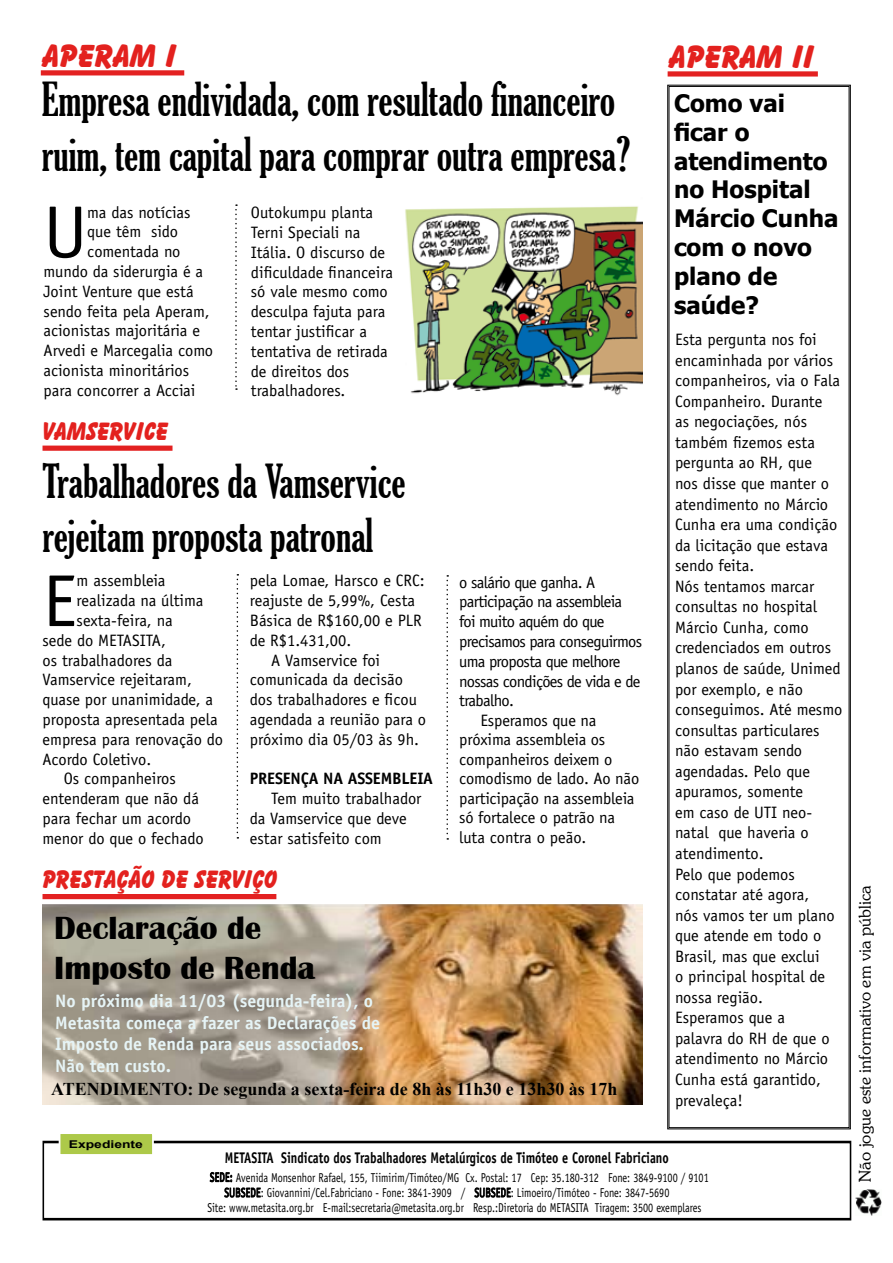
<style>
.page{position:relative;width:893px;height:1263px;background:#fff}
.page>*{position:absolute;margin:0;border:0;box-sizing:border-box;transform-origin:0 0}
.t1{font:73.8px "Officina Sans";color:#000}
.t2{font:extra-condensed 45px/54px "Gloucester";color:#000}
.t3{font:700 33px/39.6px "Britannic T";color:#000}
.t4{font:800 33px "Balloon BT";color:#e3211e}
.t5{font:800 25.95px "Balloon BT";color:#e3211e;scale:.94 1}
.t6{font:700 24px/28.8px "Tahoma";color:#000}
.t7{font:700 18px/21.6px "Officina Sans";color:#e6f4f6}
.t8{font:700 18px "Times New Roman";color:#000}
.t9{font:16.5px/20.5px "Officina Sans";color:#000}
.t10{font:16.5px "Officina Sans";letter-spacing:-.04em;color:#000}
.t11{font:300 16.5px "Souvenir IT Cby BT";color:#000}
.t12{font:700 16.5px "Officina Sans";letter-spacing:-.01em;color:#000}
.t13{font:16.5px "Officina Sans";letter-spacing:-.02em;color:#000}
.t14{font:700 15.45px "Officina Sans";color:#000;scale:.79 1}
.t15{font:12.9px "Officina Sans";color:#000;scale:.79 1}
.t16{font:700 10.8px "Arial";color:#000;scale:1.29 1}
</style>
<div class="page">
<svg style="left:667px;top:85px;width:184px;height:1044px"></svg>
<img style="left:855px;top:1189px;width:27px;height:26px">
<svg style="left:210px;top:1172px;width:51px;height:26px"></svg>
<svg style="left:474px;top:1187px;width:37px;height:11px"></svg>
<div style="left:42px;top:1141px;width:809px;height:79px;border:2px solid #000"></div>
<div style="left:60px;top:1133px;width:93px;height:22px;background:#adc949"></div>
<div style="left:59px;top:1132px;width:95px;height:24px;border:2px solid #fff"></div>
<div style="left:41px;top:70px;width:143px;height:5px;background:#e32121"></div>
<div style="left:43px;top:446px;width:130px;height:5px;background:#e32121"></div>
<img style="left:405px;top:206px;width:237px;height:190px">
<div style="left:668px;top:71px;width:150px;height:6px;background:#e32121"></div>
<img style="left:43px;top:904px;width:599px;height:200px">
<div style="left:43px;top:894px;width:233px;height:5px;background:#e32121"></div>
<svg style="left:235px;top:204px;width:2px;height:186px"></svg>
<svg style="left:237px;top:574px;width:1px;height:264px"></svg>
<svg style="left:446px;top:575px;width:2px;height:265px"></svg>
<h3 class="t4" style="left:43px;top:35px;width:135px">APERAM I</h3>
<h2 class="t2" style="left:42px;top:73px;width:590px">Empresa endividada, com resultado financeiro ruim, tem capital para comprar outra empresa?</h2>
<h1 class="t1" style="left:44px;top:189px;width:45px">U</h1>
<p class="t9" style="left:87px;top:202px;width:105px">ma das notícias</p>
<p class="t9" style="left:251px;top:203px;width:144px;line-height:19.8px">Outokumpu planta<br>Terni Speciali na<br>Itália. O discurso de dificuldade financeira só vale mesmo como desculpa fajuta para tentar justificar a tentativa de retirada de direitos dos trabalhadores.</p>
<p class="t9" style="left:87px;top:222px;width:92px">que têm sido</p>
<p class="t9" style="left:87px;top:241px;width:95px">comentada no</p>
<p class="t13" style="left:44px;top:262px;width:161px">mundo da siderurgia é a</p>
<p class="t9" style="left:44px;top:281px;width:152px">Joint Venture que está</p>
<p class="t9" style="left:44px;top:301px;width:168px">sendo feita pela Aperam,</p>
<p class="t9" style="left:44px;top:321px;width:158px">acionistas majoritária e</p>
<p class="t9" style="left:44px;top:340px;width:171px">Arvedi e Marcegalia como</p>
<p class="t9" style="left:44px;top:360px;width:147px">acionista minoritários</p>
<p class="t9" style="left:44px;top:380px;width:153px">para concorrer a Acciai</p>
<h3 class="t5" style="left:43px;top:415px;width:135px">VAMSERVICE</h3>
<h2 class="t2" style="left:43px;top:455px;width:365px">Trabalhadores da Vamservice rejeitam proposta patronal</h2>
<h1 class="t1" style="left:43px;top:558px;width:36px">E</h1>
<p class="t9" style="left:77px;top:571px;width:90px">m assembleia</p>
<p class="t9" style="left:250px;top:571px;width:176px">pela Lomae, Harsco e CRC:</p>
<p class="t9" style="left:250px;top:590px;width:167px">reajuste de 5,99%, Cesta</p>
<p class="t9" style="left:250px;top:610px;width:174px">Básica de R$160,00 e PLR</p>
<p class="t9" style="left:250px;top:630px;width:103px">de R$1.431,00.</p>
<p class="t9" style="left:271px;top:650px;width:111px">A Vamservice foi</p>
<p class="t9" style="left:250px;top:670px;width:155px">comunicada da decisão</p>
<p class="t9" style="left:250px;top:689px;width:169px">dos trabalhadores e ficou</p>
<p class="t9" style="left:250px;top:709px;width:178px">agendada a reunião para o</p>
<p class="t9" style="left:250px;top:729px;width:171px">próximo dia 05/03 às 9h.</p>
<p class="t12" style="left:250px;top:768px;width:185px">Presença na Assembleia</p>
<p class="t9" style="left:250px;top:789px;width:173px;line-height:19.8px;text-indent:21px">Tem muito trabalhador da Vamservice que deve estar satisfeito com</p>
<p class="t9" style="left:77px;top:590px;width:128px">realizada na última</p>
<p class="t9" style="left:77px;top:610px;width:97px">sexta-feira, na</p>
<p class="t9" style="left:43px;top:630px;width:125px">sede do METASITA,</p>
<p class="t9" style="left:43px;top:650px;width:131px">os trabalhadores da</p>
<p class="t9" style="left:43px;top:670px;width:151px">Vamservice rejeitaram,</p>
<p class="t9" style="left:43px;top:689px;width:172px">quase por unanimidade, a</p>
<p class="t9" style="left:43px;top:709px;width:177px">proposta apresentada pela</p>
<p class="t9" style="left:43px;top:729px;width:182px">empresa para renovação do</p>
<p class="t9" style="left:43px;top:749px;width:110px">Acordo Coletivo.</p>
<p class="t9" style="left:64px;top:769px;width:114px">Os companheiros</p>
<p class="t9" style="left:43px;top:788px;width:158px">entenderam que não dá</p>
<p class="t9" style="left:43px;top:808px;width:150px">para fechar um acordo</p>
<p class="t9" style="left:43px;top:828px;width:163px">menor do que o fechado</p>
<h3 class="t5" style="left:43px;top:863px;width:252px">PRESTAÇÃO DE SERVIÇO</h3>
<h3 class="t3" style="left:54px;top:909px;width:262px">Declaração de<br>Imposto de Renda</h3>
<p class="t10" style="left:459px;top:572px;width:138px">o salário que ganha. A</p>
<p class="t10" style="left:459px;top:592px;width:164px">participação na assembleia</p>
<p class="t10" style="left:459px;top:612px;width:147px">foi muito aquém do que</p>
<p class="t10" style="left:459px;top:632px;width:184px">precisamos para conseguirmos</p>
<p class="t10" style="left:459px;top:651px;width:163px">uma proposta que melhore</p>
<p class="t10" style="left:459px;top:671px;width:183px">nossas condições de vida e de</p>
<p class="t10" style="left:459px;top:691px;width:56px">trabalho.</p>
<p class="t9" style="left:480px;top:710px;width:117px">Esperamos que na</p>
<p class="t9" style="left:459px;top:729px;width:148px">próxima assembleia os</p>
<p class="t9" style="left:459px;top:749px;width:155px">companheiros deixem o</p>
<p class="t9" style="left:459px;top:768px;width:182px">comodismo de lado. Ao não</p>
<p class="t9" style="left:459px;top:788px;width:177px">participação na assembleia</p>
<p class="t9" style="left:459px;top:807px;width:157px">só fortalece o patrão na</p>
<p class="t9" style="left:459px;top:827px;width:129px">luta contra o peão.</p>
<p class="t7" style="left:55px;top:990px;width:326px">N o próximo dia 11/03 (segunda-feira), o Metasita começa a fazer as Declarações de Imposto de Renda para seus associados.<br>N ão tem custo.</p>
<p class="t8" style="left:51px;top:1076px;width:568px">ATENDIMENTO: De segunda a sexta-feira de 8h às 11h30 e 13h30 às 17h</p>
<h3 class="t4" style="left:669px;top:36px;width:147px">APERAM II</h3>
<h3 class="t6" style="left:674px;top:87px;width:166px">Como vai ficar o atendimento no Hospital<br>Márcio Cunha com o novo plano de saúde?</h3>
<p class="t9" style="left:675px;top:329px;width:169px">Esta pergunta nos foi encaminhada por vários companheiros, via o Fala<br>Companheiro. Durante<br>as negociações, nós também fizemos esta pergunta ao RH, que<br>nos disse que manter o atendimento no Márcio<br>Cunha era uma condição da licitação que estava sendo feita.<br>Nós tentamos marcar consultas no hospital<br>Márcio Cunha, como credenciados em outros planos de saúde, Unimed por exemplo, e não conseguimos. Até mesmo consultas particulares não estavam sendo agendadas. Pelo que apuramos, somente<br>em caso de UTI neo&shy;natal que haveria o atendimento.<br>Pelo que podemos constatar até agora,<br>nós vamos ter um plano que atende em todo o<br>Brasil, mas que exclui<br>o principal hospital de nossa região.<br>Esperamos que a<br>palavra do RH de que o atendimento no Márcio<br>Cunha está garantido, prevaleça!</p>
<p class="t16" style="left:69px;top:1137px;width:59px">Expediente</p>
<p class="t14" style="left:225px;top:1148px;width:563px">METASITA Sindicato dos Trabalhadores Metalúrgicos de Timóteo e Coronel Fabriciano</p>
<p class="t15" style="left:210px;top:1169px;width:633px">SEDE: Avenida Monsenhor Rafael, 155, Tiimirim/Timóteo/MG Cx. Postal: 17 Cep: 35.180-312 Fone: 3849-9100 / 9101</p>
<p class="t15" style="left:224px;top:1185px;width:565px">SUBSEDE: Giovannini/Cel.Fabriciano - Fone: 3841-3909 / SUBSEDE: Limoeiro/Timóteo - Fone: 3847-5690</p>
<p class="t15" style="left:207px;top:1200px;width:627px">Site: www.metasita.org.br E-mail:secretaria@metasita.org.br Resp.:Diretoria do METASITA Tiragem: 3500 exemplares</p>
<p class="t11" style="left:855px;top:1182px;width:298px;rotate:-90deg">Não jogue este informativo em via pública</p>
</div>
